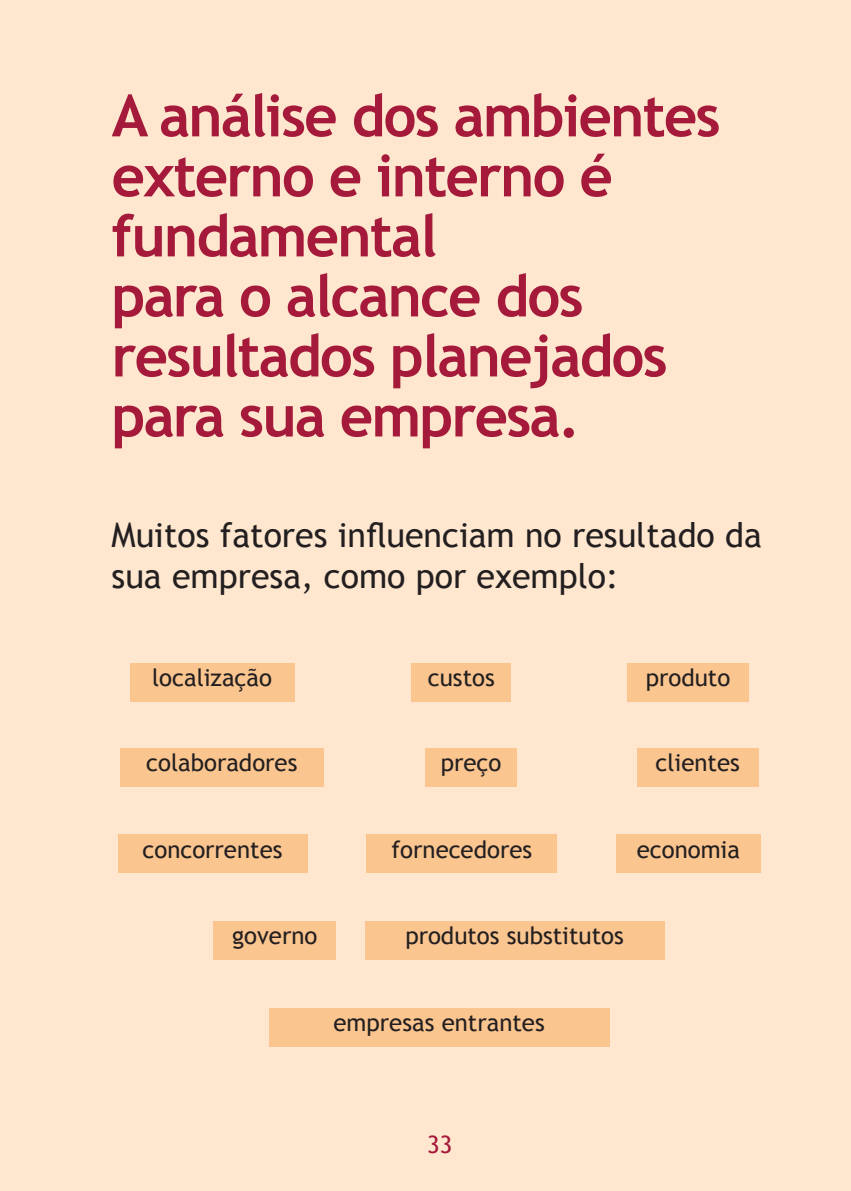
<style>
.page{position:relative;width:851px;height:1191px;background:#fff}
.page>*{position:absolute;margin:0;border:0;box-sizing:border-box;transform-origin:0 0}
.TITULO{font:700 58px/60px "Trebuchet MS";letter-spacing:-.03em;color:#a5193b}
.SUBTITULO{font:34px/40.8px "Trebuchet MS";color:#231f20}
.t1{font:24px "Trebuchet MS";color:#231f20}
.t2{font:24px "Trebuchet MS";color:#a5193b}
</style>
<div class="page">
<div style="left:0;top:0;width:850px;height:1191px;background:#fee7ce"></div>
<div style="left:118px;top:834px;width:189px;height:39px;background:#fac58f"></div>
<div style="left:366px;top:834px;width:191px;height:39px;background:#fac58f"></div>
<div style="left:616px;top:834px;width:144px;height:39px;background:#fac58f"></div>
<div style="left:214px;top:920px;width:122px;height:39px;background:#fac58f"></div>
<div style="left:364px;top:920px;width:300px;height:39px;background:#fac58f"></div>
<div style="left:269px;top:1008px;width:340px;height:38px;background:#fac58f"></div>
<div style="left:120px;top:747px;width:203px;height:39px;background:#fac58f"></div>
<div style="left:637px;top:747px;width:121px;height:39px;background:#fac58f"></div>
<div style="left:425px;top:747px;width:92px;height:39px;background:#fac58f"></div>
<div style="left:411px;top:663px;width:100px;height:38px;background:#fac58f"></div>
<div style="left:627px;top:663px;width:121px;height:38px;background:#fac58f"></div>
<div style="left:130px;top:663px;width:164px;height:38px;background:#fac58f"></div>
<p class="TITULO" style="left:112px;top:86px;width:610px">A análise dos ambientes externo e interno é fundamental</p>
<p class="TITULO" style="left:112px;top:266px;width:557px">para o alcance dos resultados planejados para sua empresa.</p>
<p class="SUBTITULO" style="left:112px;top:515px;width:651px">Muitos fatores influenciam no resultado da sua empresa, como por exemplo:</p>
<p class="t1" style="left:152px;top:662px;width:121px">localização</p>
<p class="t1" style="left:428px;top:662px;width:68px">custos</p>
<p class="t1" style="left:645px;top:662px;width:86px">produto</p>
<p class="t1" style="left:146px;top:747px;width:153px">colaboradores</p>
<p class="t1" style="left:440px;top:747px;width:62px">preço</p>
<p class="t1" style="left:655px;top:747px;width:86px">clientes</p>
<p class="t1" style="left:142px;top:834px;width:141px">concorrentes</p>
<p class="t1" style="left:391px;top:834px;width:142px">fornecedores</p>
<p class="t1" style="left:636px;top:834px;width:105px">economia</p>
<p class="t1" style="left:232px;top:920px;width:87px">governo</p>
<p class="t1" style="left:405px;top:920px;width:220px">produtos substitutos</p>
<p class="t1" style="left:333px;top:1007px;width:213px">empresas entrantes</p>
<p class="t2" style="left:427px;top:1129px;width:27px">33</p>
</div>
